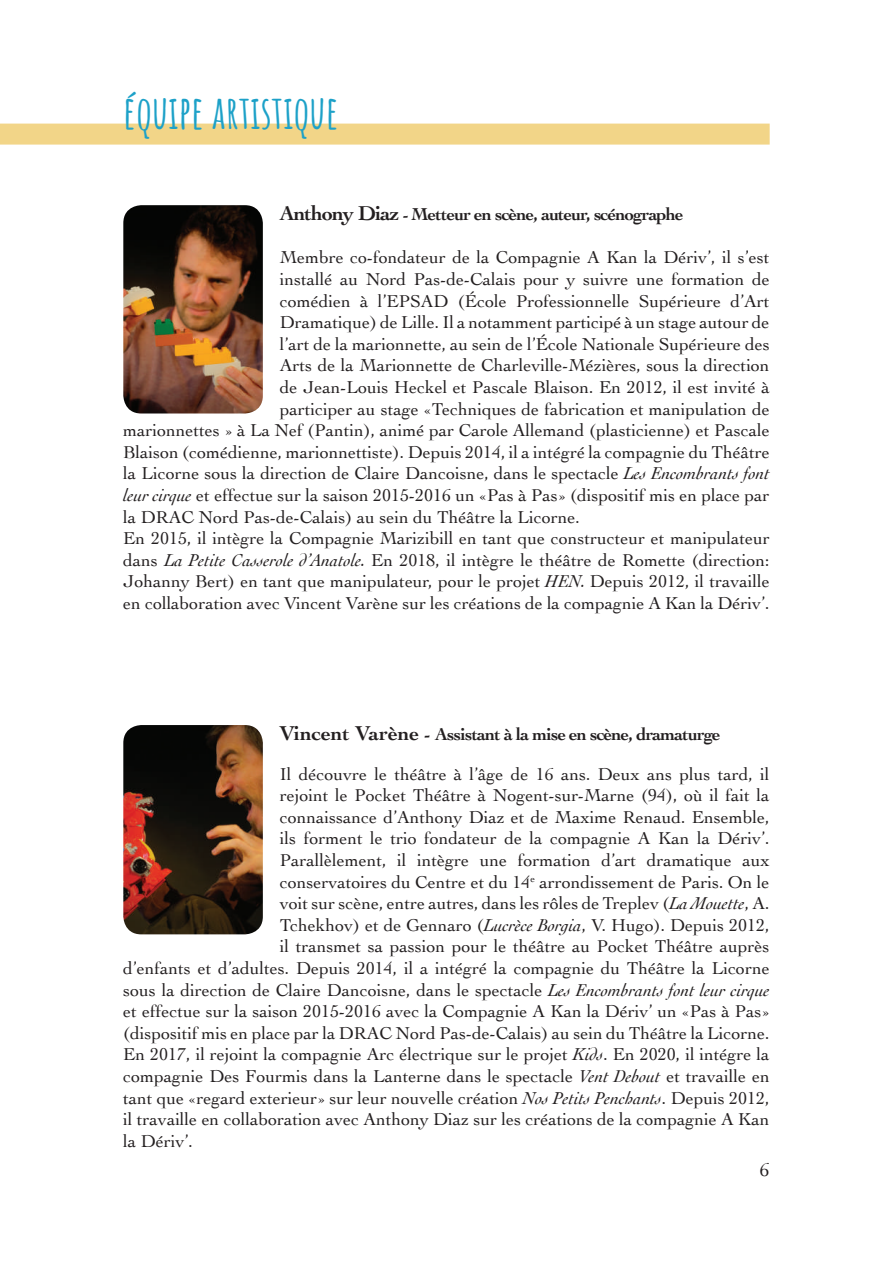
<style>
.page{position:relative;width:893px;height:1263px;background:#fff}
.page>*{position:absolute;margin:0;border:0;box-sizing:border-box;transform-origin:0 0}
.t1{font:700 45px "Amatic SC";color:#1da1c8}
.t2{font:19.5px "Cochin";color:#231f20}
.t3{font:18px/39.6px "Cochin";color:#231f20}
.t4{font:700 18px "Cochin";letter-spacing:-.04em;color:#231f20}
.s1{font-size:21px}
.s2{font-size:16.5px}
.s3{font-style:italic}
.s4{font-weight:700;font-size:21px}
.s5{font-weight:700}
</style>
<div class="page">
<div style="left:0;top:124px;width:770px;height:21px;background:#f2d588"></div>
<img style="left:123px;top:205px;width:140px;height:208px">
<img style="left:123px;top:725px;width:140px;height:209px">
<h1 class="t1" style="left:123px;top:78px;width:217px">ÉQUIPE ARTISTIQUE</h1>
<p class="t4" style="left:280px;top:202px;width:405px"><span class="s1">Anthony Diaz</span> <span class="s2">-</span> Metteur en scène, auteur, scénographe</p>
<p class="t3" style="left:280px;top:237px;width:491px">Membre co-fondateur de la Compagnie A Kan la Dériv’, il s’est</p>
<p class="t3" style="left:280px;top:258px;width:491px">installé au Nord Pas-de-Calais pour y suivre une formation de</p>
<p class="t3" style="left:280px;top:280px;width:491px">comédien à l’EPSAD (École Professionnelle Supérieure d’Art</p>
<p class="t3" style="left:280px;top:302px;width:491px">Dramatique) de Lille. Il a notamment participé à un stage autour de</p>
<p class="t3" style="left:280px;top:323px;width:491px">l’art de la marionnette, au sein de l’École Nationale Supérieure des</p>
<p class="t3" style="left:280px;top:345px;width:491px">Arts de la Marionnette de Charleville-Mézières, sous la direction</p>
<p class="t3" style="left:280px;top:366px;width:491px">de Jean-Louis Heckel et Pascale Blaison. En 2012, il est invité à</p>
<p class="t3" style="left:280px;top:388px;width:491px">participer au stage «Techniques de fabrication et manipulation de</p>
<p class="t3" style="left:123px;top:410px;width:648px">marionnettes » à La Nef (Pantin), animé par Carole Allemand (plasticienne) et Pascale</p>
<p class="t3" style="left:123px;top:431px;width:648px">Blaison (comédienne, marionnettiste). Depuis 2014, il a intégré la compagnie du Théâtre</p>
<p class="t3" style="left:123px;top:453px;width:648px">la Licorne sous la direction de Claire Dancoisne, dans le spectacle <span class="s3">Les Encombrants font</span></p>
<p class="t3" style="left:123px;top:474px;width:648px"><span class="s3">leur cirque</span> et effectue sur la saison 2015-2016 un «Pas à Pas» (dispositif mis en place par</p>
<p class="t3" style="left:123px;top:496px;width:458px">la DRAC Nord Pas-de-Calais) au sein du Théâtre la Licorne.</p>
<p class="t3" style="left:123px;top:518px;width:648px">En 2015, il intègre la Compagnie Marizibill en tant que constructeur et manipulateur</p>
<p class="t3" style="left:123px;top:539px;width:648px">dans <span class="s3">La Petite Casserole d’Anatole.</span> En 2018, il intègre le théâtre de Romette (direction:</p>
<p class="t3" style="left:123px;top:561px;width:648px">Johanny Bert) en tant que manipulateur, pour le projet <span class="s3">HEN.</span> Depuis 2012, il travaille</p>
<p class="t3" style="left:123px;top:582px;width:648px">en collaboration avec Vincent Varène sur les créations de la compagnie A Kan la Dériv’.</p>
<p class="t3" style="left:280px;top:713px;width:491px"><span class="s4">Vincent Varène</span> <span class="s5">- Assistant à la mise en scène, dramaturge<br></span>Il découvre le théâtre à l’âge de 16 ans. Deux ans plus tard, il</p>
<p class="t3" style="left:280px;top:775px;width:491px">rejoint le Pocket Théâtre à Nogent-sur-Marne (94), où il fait la</p>
<p class="t3" style="left:280px;top:796px;width:491px">connaissance d’Anthony Diaz et de Maxime Renaud. Ensemble,</p>
<p class="t3" style="left:280px;top:818px;width:491px">ils forment le trio fondateur de la compagnie A Kan la Dériv’.</p>
<p class="t3" style="left:280px;top:839px;width:491px">Parallèlement, il intègre une formation d’art dramatique aux</p>
<p class="t3" style="left:280px;top:861px;width:491px">conservatoires du Centre et du 14<sup>e</sup> arrondissement de Paris. On le</p>
<p class="t3" style="left:280px;top:883px;width:491px">voit sur scène, entre autres, dans les rôles de Treplev (<span class="s3">La Mouette</span>, A.</p>
<p class="t3" style="left:280px;top:904px;width:491px">Tchekhov) et de Gennaro (<span class="s3">Lucrèce Borgia</span>, V. Hugo). Depuis 2012,</p>
<p class="t3" style="left:280px;top:926px;width:491px">il transmet sa passion pour le théâtre au Pocket Théâtre auprès</p>
<p class="t3" style="left:123px;top:947px;width:648px">d’enfants et d’adultes. Depuis 2014, il a intégré la compagnie du Théâtre la Licorne</p>
<p class="t3" style="left:123px;top:969px;width:648px">sous la direction de Claire Dancoisne, dans le spectacle <span class="s3">Les Encombrants font leur cirque</span></p>
<p class="t3" style="left:123px;top:991px;width:648px">et effectue sur la saison 2015-2016 avec la Compagnie A Kan la Dériv’ un «Pas à Pas»</p>
<p class="t3" style="left:123px;top:1012px;width:648px">(dispositif mis en place par la DRAC Nord Pas-de-Calais) au sein du Théâtre la Licorne.</p>
<p class="t3" style="left:123px;top:1034px;width:648px">En 2017, il rejoint la compagnie Arc électrique sur le projet <span class="s3">Kids</span>. En 2020, il intégre la</p>
<p class="t3" style="left:123px;top:1055px;width:648px">compagnie Des Fourmis dans la Lanterne dans le spectacle <span class="s3">Vent Debout</span> et travaille en</p>
<p class="t3" style="left:123px;top:1077px;width:648px">tant que «regard exterieur» sur leur nouvelle création <span class="s3">Nos Petits Penchants</span>. Depuis 2012,</p>
<p class="t3" style="left:123px;top:1099px;width:648px">il travaille en collaboration avec Anthony Diaz sur les créations de la compagnie A Kan</p>
<p class="t3" style="left:123px;top:1120px;width:71px">la Dériv’.</p>
<p class="t2" style="left:760px;top:1156px;width:11px">6</p>
</div>
